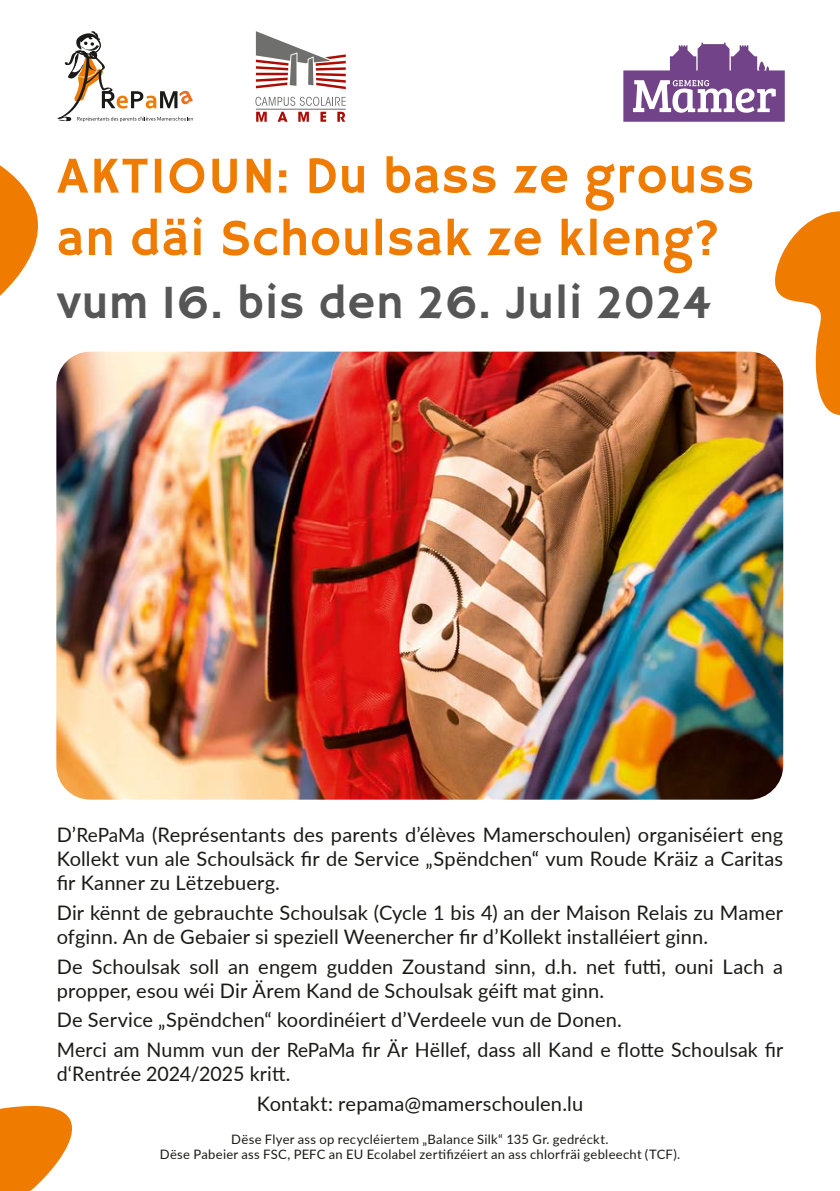
<style>
.page{position:relative;width:840px;height:1191px;background:#fff}
.page>*{position:absolute;margin:0;border:0;box-sizing:border-box;transform-origin:0 0}
.t1{font:52px/62.4px "Hammersmith One";letter-spacing:.02em;color:#ef7c00}
.t2{font:48px "Hammersmith One";letter-spacing:.02em;color:#565656}
.t3{font:20px/24px "Lato";letter-spacing:.005em;color:#1a1a18}
.t4{font:13px/15.6px "Lato";letter-spacing:.02em;color:#1a1a18;text-align:center}
.s1{font-size:19.6px}
</style>
<div class="page">
<svg style="left:623px;top:43px;width:161px;height:79px"></svg>
<img style="left:56px;top:351px;width:726px;height:448px">
<svg style="left:256px;top:31px;width:89px;height:58px"></svg>
<svg style="left:255px;top:97px;width:90px;height:9px"></svg>
<svg style="left:256px;top:112px;width:10px;height:10px"></svg>
<svg style="left:277px;top:112px;width:10px;height:10px"></svg>
<svg style="left:298px;top:112px;width:11px;height:10px"></svg>
<svg style="left:320px;top:112px;width:6px;height:10px"></svg>
<svg style="left:337px;top:112px;width:8px;height:10px"></svg>
<hr style="left:256px;top:109px;width:89px;height:1px;background:#6f6f6e">
<svg style="left:0;top:31px;width:193px;height:373px"></svg>
<svg style="left:765px;top:211px;width:74px;height:272px"></svg>
<svg style="left:0;top:1105px;width:72px;height:86px"></svg>
<h1 class="t1" style="left:57px;top:148px;width:698px">AKTIOUN: Du bass ze grouss an däi Schoulsak ze kleng?</h1>
<h2 class="t2" style="left:57px;top:276px;width:656px">vum 16. bis den 26. Juli 2024</h2>
<p class="t3" style="left:57px;top:822px;width:727px;text-align:justify">D’<span class="s1">RePaMa</span> (Représentants des parents d’élèves Mamerschoulen) organiséiert eng Kollekt vun ale Schoulsäck fir de Service „Spëndchen“ vum Roude Kräiz a Caritas fir Kanner zu Lëtzebuerg.</p>
<p class="t3" style="left:57px;top:900px;width:727px">Dir kënnt de gebrauchte Schoulsak (Cycle 1 bis 4) an der Maison Relais zu Mamer ofginn. An de Gebaier si speziell Weenercher fir d’Kollekt installéiert ginn.</p>
<p class="t3" style="left:57px;top:953px;width:727px">De Schoulsak soll an engem gudden Zoustand sinn, d.h. net futti, ouni Lach a propper, esou wéi Dir Ärem Kand de Schoulsak géift mat ginn.</p>
<p class="t3" style="left:57px;top:1004px;width:727px;line-height:29.6px">De Service „Spëndchen“ koordinéiert d’Verdeele vun de Donen.<br>Merci am Numm vun der <span class="s1">RePaMa</span> fir Är Hëllef, dass all Kand e flotte Schoulsak fir</p>
<p class="t3" style="left:256px;top:1058px;width:328px;line-height:29.6px;text-indent:-200px">d‘Rentrée 2024/2025 kritt.<br>Kontakt: repama@mamerschoulen.lu</p>
<p class="t4" style="left:160px;top:1130px;width:521px">Dëse Flyer ass op recycléiertem „Balance Silk“ 135 Gr. gedréckt.<br>Dëse Pabeier ass FSC, PEFC an EU Ecolabel zertifizéiert an ass chlorfräi gebleecht (TCF).</p>
</div>
